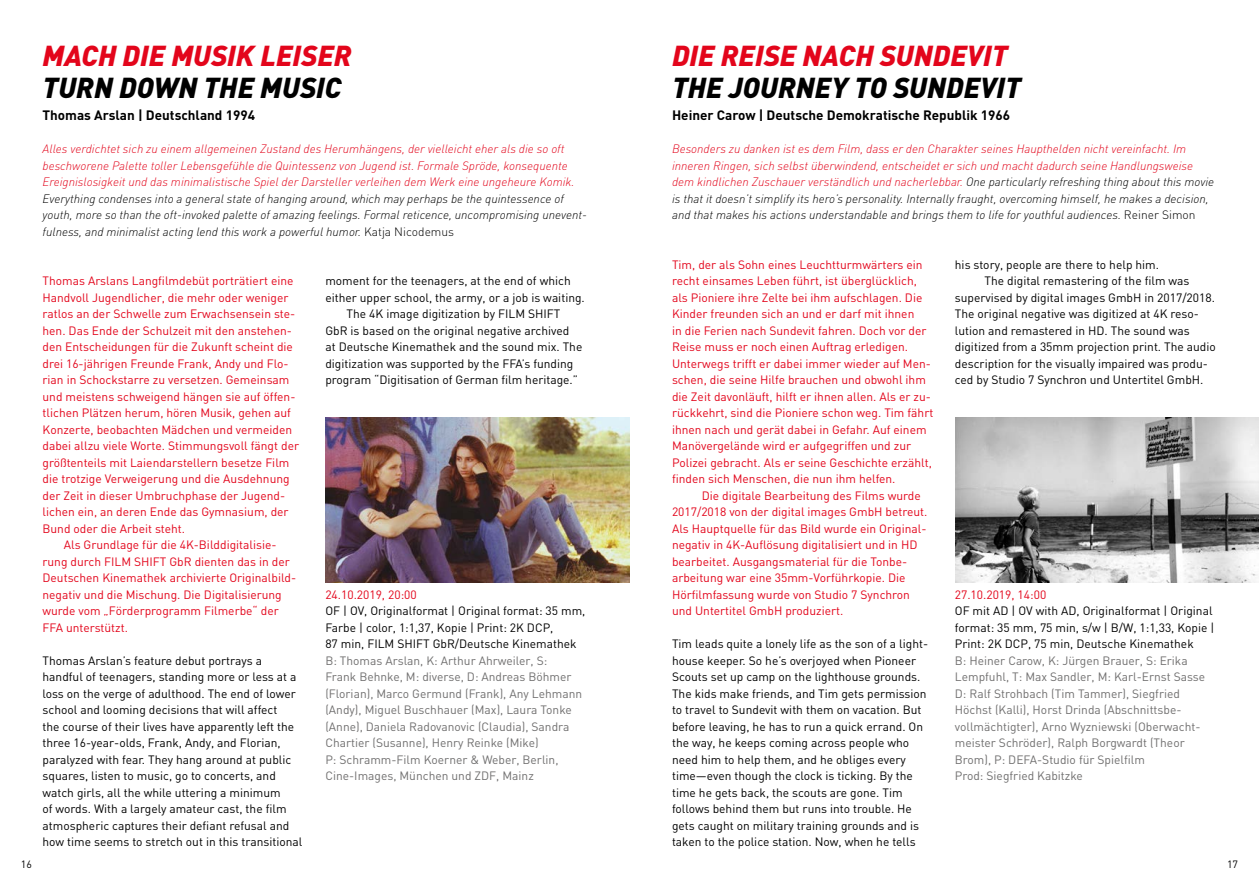
<style>
.page{position:relative;width:1259px;height:893px;background:#fff}
.page>*{position:absolute;margin:0;border:0;box-sizing:border-box;transform-origin:0 0}
.t1{font:italic 900 28.5px "DIN";color:#e3051b}
.t2{font:italic 900 28.5px "DIN";color:#000}
.t3{font:700 13.5px "DIN";color:#000}
.t4{font:12px/16.5px "DIN";color:#000}
.t5{font:12px/16.5px "DIN";color:#e3051b}
.t6{font:italic 300 12px/16.5px "DIN";color:#e3051b}
.t7{font:12px/16.5px "DIN";color:#706f6f}
.t8{font:italic 300 12px/16.5px "DIN";color:#000}
.t9{font:10.5px "DIN";color:#000}
.s1{font-style:normal}
.s2{color:#000}
.s3{font-style:normal;color:#000}
</style>
<div class="page">
<img style="left:326px;top:417px;width:303px;height:165px">
<img style="left:955px;top:417px;width:304px;height:165px">
<h1 class="t1" style="left:43px;top:37px;width:311px">MACH DIE MUSIK LEISER</h1>
<h1 class="t2" style="left:43px;top:69px;width:300px">TURN DOWN THE MUSIC</h1>
<p class="t3" style="left:43px;top:106px;width:214px">Thomas Arslan | Deutschland 1994</p>
<p class="t6" style="left:43px;top:140px;width:533px">Alles verdichtet sich zu einem allgemeinen Zustand des Herumhängens, der vielleicht eher als die so oft beschworene Palette toller Lebensgefühle die Quintessenz von Jugend ist. Formale Spröde, konsequente<br>Ereignislosigkeit und das minimalistische Spiel der Darsteller verleihen dem Werk eine ungeheure Komik.</p>
<p class="t8" style="left:43px;top:190px;width:546px">Everything condenses into a general state of hanging around, which may perhaps be the quintessence of youth, more so than the oft-invoked palette of amazing feelings. Formal reticence, uncompromising unevent&shy;fulness, and minimalist acting lend this work a powerful humor. <span class="s1">Katja Nicodemus</span></p>
<p class="t5" style="left:43px;top:272px;width:252px">Thomas Arslans Langfilmdebüt porträtiert eine</p>
<p class="t5" style="left:43px;top:289px;width:247px">Handvoll Jugendlicher, die mehr oder weniger</p>
<p class="t5" style="left:43px;top:305px;width:254px">ratlos an der Schwelle zum Erwachsensein ste-</p>
<p class="t5" style="left:43px;top:322px;width:251px">hen. Das Ende der Schulzeit mit den anstehen-</p>
<p class="t5" style="left:43px;top:338px;width:252px">den Entscheidungen für die Zukunft scheint die</p>
<p class="t5" style="left:43px;top:355px;width:247px">drei 16-jährigen Freunde Frank, Andy und Flo-</p>
<p class="t5" style="left:43px;top:371px;width:248px">rian in Schockstarre zu versetzen. Gemeinsam</p>
<p class="t5" style="left:43px;top:388px;width:254px">und meistens schweigend hängen sie auf öffen-</p>
<p class="t5" style="left:43px;top:404px;width:250px">tlichen Plätzen herum, hören Musik, gehen auf</p>
<p class="t5" style="left:43px;top:421px;width:251px">Konzerte, beobachten Mädchen und vermeiden</p>
<p class="t5" style="left:43px;top:437px;width:258px">dabei allzu viele Worte. Stimmungsvoll fängt der</p>
<p class="t5" style="left:43px;top:454px;width:248px">größtenteils mit Laiendarstellern besetze Film</p>
<p class="t5" style="left:43px;top:470px;width:249px">die trotzige Verweigerung und die Ausdehnung</p>
<p class="t5" style="left:43px;top:487px;width:244px">der Zeit in dieser Umbruchphase der Jugend-</p>
<p class="t5" style="left:43px;top:503px;width:248px">lichen ein, an deren Ende das Gymnasium, der</p>
<p class="t5" style="left:43px;top:520px;width:144px">Bund oder die Arbeit steht.</p>
<p class="t5" style="left:64px;top:536px;width:214px">Als Grundlage für die 4K-Bilddigitalisie-</p>
<p class="t5" style="left:43px;top:553px;width:249px">rung durch FILM SHIFT GbR dienten das in der</p>
<p class="t5" style="left:43px;top:569px;width:255px">Deutschen Kinemathek archivierte Originalbild-</p>
<p class="t5" style="left:43px;top:586px;width:241px">negativ und die Mischung. Die Digitalisierung</p>
<p class="t5" style="left:43px;top:602px;width:238px">wurde vom „Förderprogramm Filmerbe“ der</p>
<p class="t5" style="left:43px;top:619px;width:87px">FFA unterstützt.</p>
<p class="t4" style="left:43px;top:652px;width:261px">Thomas Arslan’s feature debut portrays a handful of teenagers, standing more or less at a loss on the verge of adulthood. The end of lower school and looming decisions that will affect<br>the course of their lives have apparently left the three 16-year-olds, Frank, Andy, and Florian, paralyzed with fear. They hang around at public squares, listen to music, go to concerts, and watch girls, all the while uttering a minimum<br>of words. With a largely amateur cast, the film atmospheric captures their defiant refusal and how time seems to stretch out in this transitional</p>
<p class="t4" style="left:325px;top:272px;width:247px">moment for the teenagers, at the end of which</p>
<p class="t4" style="left:325px;top:289px;width:261px">either upper school, the army, or a job is waiting.</p>
<p class="t4" style="left:347px;top:305px;width:215px">The 4K image digitization by FILM SHIFT</p>
<p class="t4" style="left:325px;top:322px;width:245px">GbR is based on the original negative archived</p>
<p class="t4" style="left:325px;top:338px;width:258px">at Deutsche Kinemathek and the sound mix. The</p>
<p class="t4" style="left:325px;top:355px;width:249px">digitization was supported by the FFA’s funding</p>
<p class="t4" style="left:325px;top:371px;width:254px">program “Digitisation of German film heritage.”</p>
<p class="t5" style="left:325px;top:586px;width:93px">24.10.2019, 20:00</p>
<p class="t4" style="left:325px;top:602px;width:261px">OF | OV, Originalformat | Original format: 35 mm,<br>Farbe | color, 1:1,37, Kopie | Print: 2K DCP,<br>87 min, FILM SHIFT GbR/Deutsche Kinemathek</p>
<p class="t7" style="left:325px;top:652px;width:258px">B: Thomas Arslan, K: Arthur Ahrweiler, S:<br>Frank Behnke, M: diverse, D: Andreas Böhmer (Florian), Marco Germund (Frank), Any Lehmann (Andy), Miguel Buschhauer (Max), Laura Tonke (Anne), Daniela Radovanovic (Claudia), Sandra Chartier (Susanne), Henry Reinke (Mike)<br>P: Schramm-Film Koerner &amp; Weber, Berlin, Cine-Images, München und ZDF, Mainz</p>
<h1 class="t1" style="left:672px;top:37px;width:337px">DIE REISE NACH SUNDEVIT</h1>
<h1 class="t2" style="left:672px;top:69px;width:350px">THE JOURNEY TO SUNDEVIT</h1>
<p class="t3" style="left:672px;top:106px;width:340px">Heiner Carow | Deutsche Demokratische Republik 1966</p>
<p class="t6" style="left:672px;top:140px;width:543px">Besonders zu danken ist es dem Film, dass er den Charakter seines Haupthelden nicht vereinfacht. Im inneren Ringen, sich selbst überwindend, entscheidet er sich und macht dadurch seine Handlungsweise dem kindlichen Zuschauer verständlich und nacherlebbar. <span class="s2">One particularly refreshing thing about this movie is that it doesn’t simplify its hero’s personality. Internally fraught, overcoming himself, he makes a decision, and that makes his actions understandable and brings them to life for youthful audiences.</span> <span class="s3">Reiner Simon</span></p>
<p class="t5" style="left:672px;top:256px;width:263px">Tim, der als Sohn eines Leuchtturmwärters ein recht einsames Leben führt, ist überglücklich, als Pioniere ihre Zelte bei ihm aufschlagen. Die Kinder freunden sich an und er darf mit ihnen<br>in die Ferien nach Sundevit fahren. Doch vor der Reise muss er noch einen Auftrag erledigen.<br>Unterwegs trifft er dabei immer wieder auf Men&shy;schen, die seine Hilfe brauchen und obwohl ihm die Zeit davonläuft, hilft er ihnen allen. Als er zu&shy;rückkehrt, sind die Pioniere schon weg. Tim fährt ihnen nach und gerät dabei in Gefahr. Auf einem Manövergelände wird er aufgegriffen und zur Polizei gebracht. Als er seine Geschichte erzählt, finden sich Menschen, die nun ihm helfen.</p>
<p class="t5" style="left:672px;top:487px;width:257px;text-indent:30px">Die digitale Bearbeitung des Films wurde 2017/2018 von der digital images GmbH betreut.<br>Als Hauptquelle für das Bild wurde ein Original&shy;negativ in 4K-Auflösung digitalisiert und in HD bearbeitet. Ausgangsmaterial für die Tonbe&shy;arbeitung war eine 35mm-Vorführkopie. Die Hörfilmfassung wurde von Studio 7 Synchron und Untertitel GmbH produziert.</p>
<p class="t4" style="left:672px;top:635px;width:258px">Tim leads quite a lonely life as the son of a light&shy;house keeper. So he’s overjoyed when Pioneer Scouts set up camp on the lighthouse grounds.<br>The kids make friends, and Tim gets permission to travel to Sundevit with them on vacation. But before leaving, he has to run a quick errand. On the way, he keeps coming across people who need him to help them, and he obliges every time—even though the clock is ticking. By the time he gets back, the scouts are gone. Tim follows behind them but runs into trouble. He gets caught on military training grounds and is taken to the police station. Now, when he tells</p>
<p class="t4" style="left:955px;top:256px;width:206px">his story, people are there to help him.</p>
<p class="t4" style="left:984px;top:272px;width:206px">The digital remastering of the film was</p>
<p class="t4" style="left:955px;top:289px;width:261px">supervised by digital images GmbH in 2017/2018.</p>
<p class="t4" style="left:955px;top:305px;width:246px">The original negative was digitized at 4K reso-</p>
<p class="t4" style="left:955px;top:322px;width:236px">lution and remastered in HD. The sound was</p>
<p class="t4" style="left:955px;top:338px;width:262px">digitized from a 35mm projection print. The audio</p>
<p class="t4" style="left:955px;top:355px;width:254px">description for the visually impaired was produ-</p>
<p class="t4" style="left:955px;top:371px;width:250px">ced by Studio 7 Synchron und Untertitel GmbH.</p>
<p class="t5" style="left:955px;top:586px;width:93px">27.10.2019, 14:00</p>
<p class="t4" style="left:955px;top:602px;width:261px">OF mit AD | OV with AD, Originalformat | Original format: 35 mm, 75 min, s/w | B/W, 1:1,33, Kopie |<br>Print: 2K DCP, 75 min, Deutsche Kinemathek</p>
<p class="t7" style="left:955px;top:652px;width:252px">B: Heiner Carow, K: Jürgen Brauer, S: Erika Lempfuhl, T: Max Sandler, M: Karl-Ernst Sasse D: Ralf Strohbach (Tim Tammer), Siegfried Höchst (Kalli), Horst Drinda (Abschnittsbe&shy;vollmächtigter), Arno Wyzniewski (Oberwacht&shy;meister Schröder), Ralph Borgwardt (Theor Brom), P: DEFA-Studio für Spielfilm<br>Prod: Siegfried Kabitzke</p>
<p class="t9" style="left:21px;top:858px;width:12px">16</p>
<p class="t9" style="left:1227px;top:858px;width:12px">17</p>
</div>
